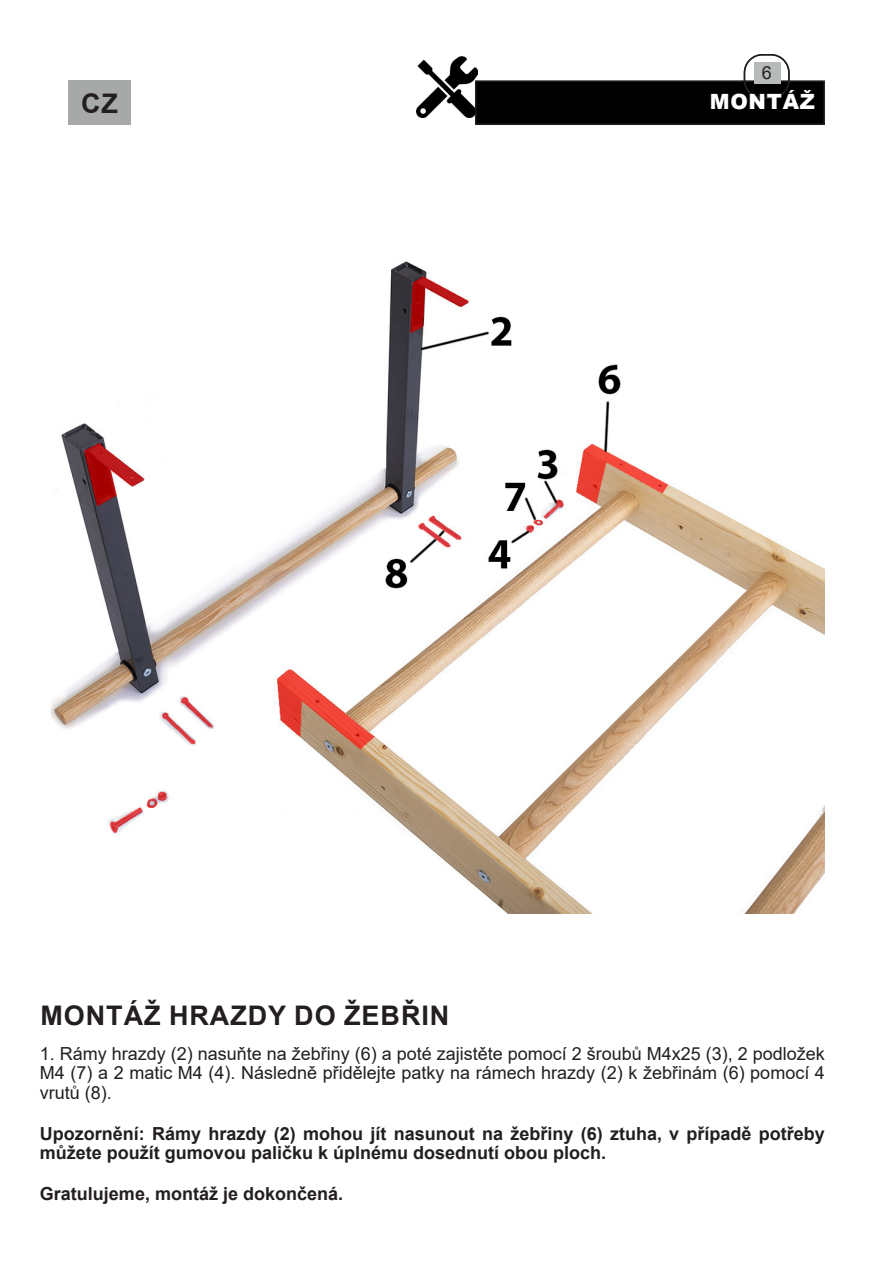
<style>
.page{position:relative;width:893px;height:1263px;background:#fff}
.page>*{position:absolute;margin:0;border:0;box-sizing:border-box;transform-origin:0 0}
.t1{font:700 27px "Arial";letter-spacing:.035em;color:#231f20}
.t2{font:900 21px "Arial";letter-spacing:.035em;color:#fff}
.Ztucneni{font:18px/19.5px "Arial";color:#231f20;text-align:justify}
.Ztucneni-2{font:700 18px/19.5px "Arial";color:#231f20}
</style>
<div class="page">
<div style="left:476px;top:81px;width:348px;height:43px;background:#000"></div>
<div style="left:475px;top:80px;width:350px;height:45px;border:2px solid #231f20"></div>
<div style="left:754px;top:62px;width:26px;height:21px;background:#b7baba"></div>
<div style="left:744px;top:54px;width:46px;height:45px;border:2px solid #231f20;border-radius:18px"></div>
<div style="left:68px;top:80px;width:63px;height:45px;background:#a7a9a9"></div>
<img style="left:417px;top:57px;width:61px;height:61px">
<img style="left:50px;top:261px;width:775px;height:652px">
<p class="Ztucneni" style="left:762px;top:62px;width:12px">6</p>
<p class="t1" style="left:81px;top:84px;width:38px">CZ</p>
<p class="t2" style="left:710px;top:87px;width:107px">MONTÁŽ</p>
<p class="t1" style="left:40px;top:997px;width:410px">MONTÁŽ HRAZDY DO ŽEBŘIN</p>
<p class="Ztucneni" style="left:40px;top:1044px;width:786px">1. Rámy hrazdy (2) nasuňte na žebřiny (6) a poté zajistěte pomocí 2 šroubů M4x25 (3), 2 podložek M4 (7) a 2 matic M4 (4). Následně přidělejte patky na rámech hrazdy (2) k žebřinám (6) pomocí 4 vrutů (8).</p>
<p class="Ztucneni-2" style="left:40px;top:1124px;width:786px">Upozornění: Rámy hrazdy (2) mohou jít nasunout na žebřiny (6) ztuha, v případě potřeby můžete použít gumovou paličku k úplnému dosednutí obou ploch.</p>
<p class="Ztucneni-2" style="left:40px;top:1184px;width:305px">Gratulujeme, montáž je dokončená.</p>
</div>
